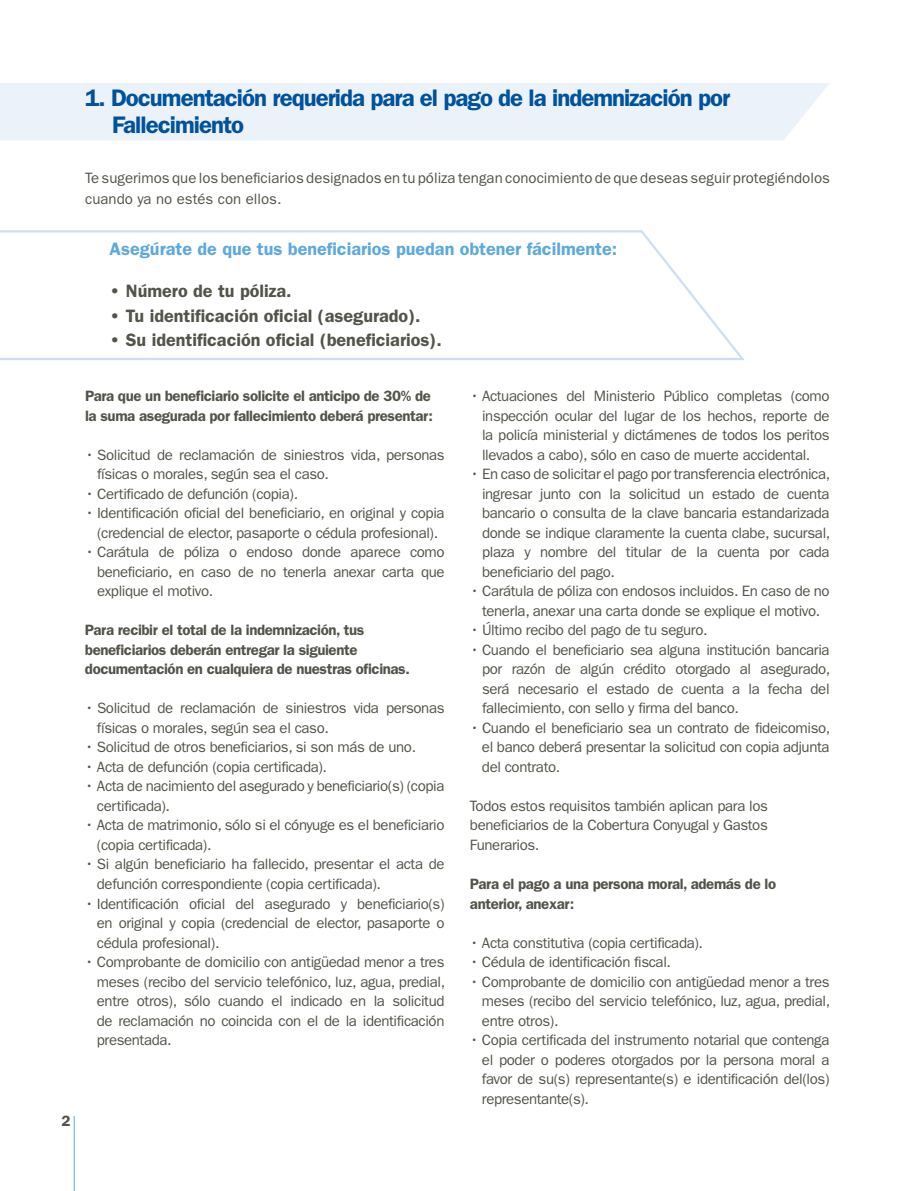
<style>
.page{position:relative;width:915px;height:1191px;background:#fff}
.page>*{position:absolute;margin:0;border:0;box-sizing:border-box;transform-origin:0 0}
.t1{font:600 24px/27px "ITC Franklin Gothic Std";letter-spacing:-.04em;color:#00529c}
.t2{font:600 18px "ITC Franklin Gothic Std";color:#54534a}
.t3{font:600 18px "ITC Franklin Gothic Std";color:#5da9dd}
.t4{font:15px/19.5px "ITC Franklin Gothic Std";letter-spacing:-.025em;color:#54534a;text-align:justify}
.t5{font:600 15px/19.5px "ITC Franklin Gothic Std";letter-spacing:-.025em;color:#54534a}
.t6{font:15px/21px "ITC Franklin Gothic Std";color:#54534a}
</style>
<div class="page">
<hr style="left:74px;top:1116px;width:1px;height:75px;background:#5da9dd">
<div style="left:0;top:83px;width:829px;height:57px;background:#ecf2fa"></div>
<svg style="left:0;top:230px;width:745px;height:130px"></svg>
<h1 class="t1" style="left:112px;top:84px;width:619px;text-indent:-27px">1. Documentación requerida para el pago de la indemnización por<br>Fallecimiento</h1>
<p class="t6" style="left:85px;top:167px;width:746px">Te sugerimos que los beneficiarios designados en tu póliza tengan conocimiento de que deseas seguir protegiéndolos cuando ya no estés con ellos.</p>
<p class="t3" style="left:109px;top:238px;width:509px">Asegúrate de que tus beneficiarios puedan obtener fácilmente:</p>
<p class="t2" style="left:109px;top:280px;width:183px">• Número de tu póliza.</p>
<p class="t2" style="left:109px;top:305px;width:312px">• Tu identificación oficial (asegurado).</p>
<p class="t2" style="left:109px;top:329px;width:333px">• Su identificación oficial (beneficiarios).</p>
<p class="t5" style="left:85px;top:386px;width:349px">Para que un beneficiario solicite el anticipo de 30% de la suma asegurada por fallecimiento deberá presentar:</p>
<p class="t4" style="left:97px;top:445px;width:349px;text-indent:-12px">• Solicitud de reclamación de siniestros vida, personas físicas o morales, según sea el caso.</p>
<p class="t4" style="left:85px;top:484px;width:214px">• Certificado de defunción (copia).</p>
<p class="t4" style="left:85px;top:503px;width:361px;text-align:center">• Identificación oficial del beneficiario, en original y copia (credencial de elector, pasaporte o cédula profesional).</p>
<p class="t4" style="left:97px;top:542px;width:349px;text-indent:-12px">• Carátula de póliza o endoso donde aparece como beneficiario, en caso de no tenerla anexar carta que explique el motivo.</p>
<p class="t5" style="left:85px;top:620px;width:326px">Para recibir el total de la indemnización, tus beneficiarios deberán entregar la siguiente documentación en cualquiera de nuestras oficinas.</p>
<p class="t4" style="left:97px;top:698px;width:349px;text-indent:-12px">• Solicitud de reclamación de siniestros vida personas físicas o morales, según sea el caso.</p>
<p class="t4" style="left:85px;top:737px;width:332px">• Solicitud de otros beneficiarios, si son más de uno.</p>
<p class="t4" style="left:85px;top:757px;width:243px">• Acta de defunción (copia certificada).</p>
<p class="t4" style="left:97px;top:776px;width:349px;text-indent:-12px">• Acta de nacimiento del asegurado y beneficiario(s) (copia certificada).</p>
<p class="t4" style="left:97px;top:815px;width:349px;text-indent:-12px">• Acta de matrimonio, sólo si el cónyuge es el beneficiario (copia certificada).</p>
<p class="t4" style="left:97px;top:854px;width:349px;text-indent:-12px">• Si algún beneficiario ha fallecido, presentar el acta de defunción correspondiente (copia certificada).</p>
<p class="t4" style="left:97px;top:893px;width:349px;text-indent:-12px">• Identificación oficial del asegurado y beneficiario(s) en original y copia (credencial de elector, pasaporte o cédula profesional).</p>
<p class="t4" style="left:97px;top:952px;width:350px;text-indent:-12px">• Comprobante de domicilio con antigüedad menor a tres meses (recibo del servicio telefónico, luz, agua, predial, entre otros), sólo cuando el indicado en la solicitud de reclamación no coincida con el de la identificación presentada.</p>
<p class="t5" style="left:62px;top:1111px;width:10px">2</p>
<p class="t4" style="left:482px;top:386px;width:349px;text-indent:-12px">• Actuaciones del Ministerio Público completas (como inspección ocular del lugar de los hechos, reporte de la policía ministerial y dictámenes de todos los peritos llevados a cabo), sólo en caso de muerte accidental.</p>
<p class="t4" style="left:482px;top:464px;width:350px;text-indent:-12px">• En caso de solicitar el pago por transferencia electrónica, ingresar junto con la solicitud un estado de cuenta bancario o consulta de la clave bancaria estandarizada donde se indique claramente la cuenta clabe, sucursal, plaza y nombre del titular de la cuenta por cada beneficiario del pago.</p>
<p class="t4" style="left:470px;top:581px;width:361px;text-align:center">• Carátula de póliza con endosos incluidos. En caso de no tenerla, anexar una carta donde se explique el motivo.</p>
<p class="t4" style="left:470px;top:620px;width:239px">• Último recibo del pago de tu seguro.</p>
<p class="t4" style="left:482px;top:640px;width:350px;text-indent:-12px">• Cuando el beneficiario sea alguna institución bancaria por razón de algún crédito otorgado al asegurado, será necesario el estado de cuenta a la fecha del fallecimiento, con sello y firma del banco.</p>
<p class="t4" style="left:482px;top:718px;width:350px;text-indent:-12px">• Cuando el beneficiario sea un contrato de fideicomiso, el banco deberá presentar la solicitud con copia adjunta del contrato.</p>
<p class="t4" style="left:470px;top:796px;width:299px">Todos estos requisitos también aplican para los beneficiarios de la Cobertura Conyugal y Gastos Funerarios.</p>
<p class="t5" style="left:470px;top:874px;width:307px">Para el pago a una persona moral, además de lo anterior, anexar:</p>
<p class="t4" style="left:470px;top:932px;width:234px">• Acta constitutiva (copia certificada).</p>
<p class="t4" style="left:470px;top:952px;width:202px">• Cédula de identificación fiscal.</p>
<p class="t4" style="left:482px;top:971px;width:350px;text-indent:-12px">• Comprobante de domicilio con antigüedad menor a tres meses (recibo del servicio telefónico, luz, agua, predial, entre otros).</p>
<p class="t4" style="left:482px;top:1030px;width:349px;text-indent:-12px">• Copia certificada del instrumento notarial que contenga el poder o poderes otorgados por la persona moral a favor de su(s) representante(s) e identificación del(los) representante(s).</p>
</div>
